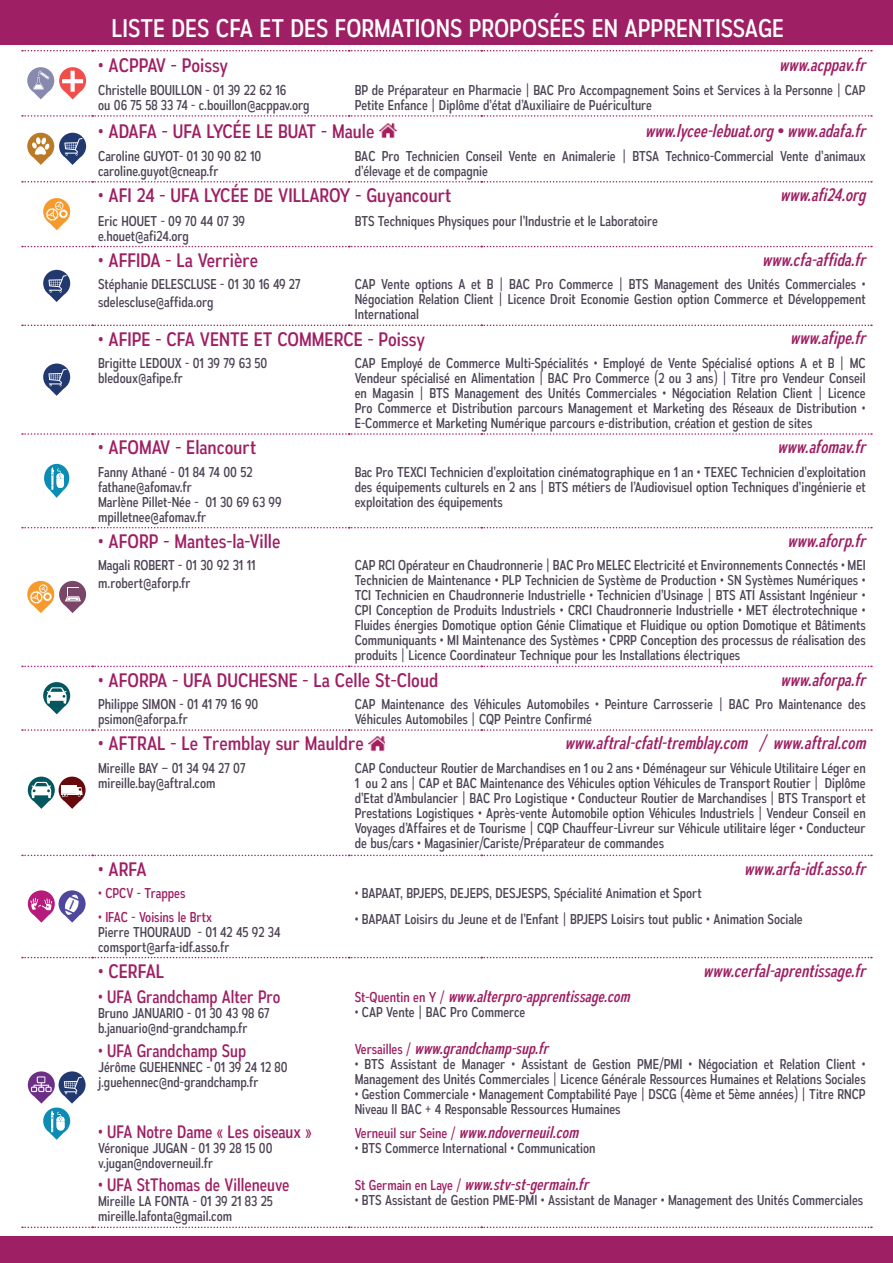
<style>
.page{position:relative;width:893px;height:1263px;background:#fff}
.page>*{position:absolute;margin:0;border:0;box-sizing:border-box;transform-origin:0 0}
.t1{font:25.5px "Autoradiographic Rg";color:#fff}
.t2{font:19.5px "Autoradiographic Rg";color:#9e1f63}
.t3{font:italic 18px "Autoradiographic Rg";color:#9e1f63}
.t4{font:18px "Autoradiographic Rg";color:#9e1f63;scale:.95 1}
.t5{font:italic 16.5px "Autoradiographic Rg";color:#9e1f63}
.t6{font:14.25px/15px "Autoradiographic Rg";color:#4d4355;scale:.95 1}
.t7{font:14.25px "Autoradiographic Rg";color:#9e1f63;scale:.95 1}
.s1{font-family:"Bebas Neue";font-style:normal}
.s2{font-style:normal;font-size:14.25px}
</style>
<div class="page">
<svg style="left:22px;top:115px;width:850px;height:2px"></svg>
<svg style="left:22px;top:181px;width:850px;height:2px"></svg>
<svg style="left:22px;top:246px;width:850px;height:1px"></svg>
<svg style="left:22px;top:325px;width:850px;height:1px"></svg>
<svg style="left:22px;top:433px;width:850px;height:2px"></svg>
<svg style="left:22px;top:527px;width:850px;height:1px"></svg>
<svg style="left:22px;top:666px;width:850px;height:1px"></svg>
<svg style="left:22px;top:729px;width:850px;height:2px"></svg>
<svg style="left:22px;top:855px;width:850px;height:1px"></svg>
<svg style="left:22px;top:50px;width:850px;height:1px"></svg>
<svg style="left:22px;top:957px;width:850px;height:1px"></svg>
<svg style="left:22px;top:1226px;width:850px;height:2px"></svg>
<svg style="left:27px;top:67px;width:59px;height:32px"></svg>
<svg style="left:27px;top:133px;width:59px;height:32px"></svg>
<img style="left:379px;top:123px;width:18px;height:16px">
<svg style="left:43px;top:198px;width:27px;height:32px"></svg>
<svg style="left:43px;top:270px;width:27px;height:32px"></svg>
<svg style="left:43px;top:363px;width:27px;height:33px"></svg>
<svg style="left:44px;top:464px;width:25px;height:34px"></svg>
<svg style="left:27px;top:581px;width:59px;height:32px"></svg>
<svg style="left:43px;top:682px;width:27px;height:32px"></svg>
<svg style="left:28px;top:777px;width:58px;height:32px"></svg>
<img style="left:369px;top:736px;width:16px;height:16px">
<svg style="left:28px;top:890px;width:58px;height:33px"></svg>
<svg style="left:28px;top:1071px;width:58px;height:69px"></svg>
<div style="left:0;top:0;width:893px;height:45px;background:#9e1f63"></div>
<div style="left:0;top:1236px;width:893px;height:27px;background:#9e1f63"></div>
<h1 class="t1" style="left:112px;top:13px;width:616px">Liste des cfa et des formations proposées en apprentissag</h1>
<h1 class="t1" style="left:772px;top:13px;width:13px">e</h1>
<h2 class="t2" style="left:98px;top:54px;width:132px">• ACPPAV - Poissy</h2>
<p class="t3" style="left:779px;top:54px;width:88px">www.acppav.fr</p>
<p class="t6" style="left:98px;top:83px;width:224px">Christelle BOUILLON - 01 39 22 62 16<br>ou 06 75 58 33 74 - c.bouillon@acppav.org</p>
<p class="t6" style="left:355px;top:83px;width:539px">BP de Préparateur en Pharmacie | BAC Pro Accompagnement Soins et Services à la Personne | CAP<br>Petite Enfance | Diplôme d’état d’Auxiliaire de Puériculture</p>
<h2 class="t2" style="left:98px;top:120px;width:278px">• ADAFA - UFA Lycée Le Buat - Maule</h2>
<p class="t3" style="left:645px;top:120px;width:222px">www.lycee-lebuat.org <span class="s1">•</span> www.adafa.fr</p>
<p class="t6" style="left:98px;top:149px;width:173px">Caroline GUYOT- 01 30 90 82 10 caroline.guyot@cneap.fr</p>
<p class="t6" style="left:355px;top:149px;width:539px">BAC Pro Technicien Conseil Vente en Animalerie | BTSA Technico-Commercial Vente d’animaux d’élevage et de compagnie</p>
<h2 class="t2" style="left:98px;top:184px;width:355px">• AFI 24 - UFA Lycée de Villaroy - Guyancourt</h2>
<p class="t3" style="left:780px;top:184px;width:87px">www.afi24.org</p>
<p class="t6" style="left:98px;top:213px;width:156px">Eric HOUET - 09 70 44 07 39 e.houet@afi24.org</p>
<p class="t6" style="left:355px;top:213px;width:321px">BTS Techniques Physiques pour l’Industrie et le Laboratoire</p>
<h2 class="t2" style="left:98px;top:249px;width:161px">• AFFIDA - La Verrière</h2>
<p class="t3" style="left:762px;top:249px;width:105px">www.cfa-affida.fr</p>
<p class="t6" style="left:98px;top:276px;width:215px;line-height:17.7px">Stéphanie DELESCLUSE - 01 30 16 49 27 sdelescluse@affida.org</p>
<p class="t6" style="left:355px;top:277px;width:539px;text-align:justify">CAP Vente options A et B | BAC Pro Commerce | BTS Management des Unités Commerciales • Négociation Relation Client | Licence Droit Economie Gestion option Commerce et Développement International</p>
<h2 class="t2" style="left:98px;top:327px;width:328px">• AFIPE - Cfa vente et commerce - Poissy</h2>
<p class="t3" style="left:790px;top:328px;width:77px">www.afipe.fr</p>
<p class="t6" style="left:98px;top:356px;width:180px">Brigitte LEDOUX - 01 39 79 63 50 bledoux@afipe.fr</p>
<p class="t6" style="left:355px;top:356px;width:539px;text-align:justify">CAP Employé de Commerce Multi-Spécialités • Employé de Vente Spécialisé options A et B | MC Vendeur spécialisé en Alimentation | BAC Pro Commerce (2 ou 3 ans) | Titre pro Vendeur Conseil en Magasin | BTS Management des Unités Commerciales • Négociation Relation Client | Licence Pro Commerce et Distribution parcours Management et Marketing des Réseaux de Distribution • E-Commerce et Marketing Numérique parcours e-distribution, création et gestion de sites</p>
<h2 class="t2" style="left:98px;top:436px;width:160px">• AFOMAV - Elancourt</h2>
<p class="t3" style="left:778px;top:436px;width:90px">www.afomav.fr</p>
<p class="t6" style="left:98px;top:464px;width:194px">Fanny Athané - 01 84 74 00 52 fathane@afomav.fr<br>Marlène Pillet-Née - 01 30 69 63 99 mpilletnee@afomav.fr</p>
<p class="t6" style="left:355px;top:464px;width:539px;text-align:justify">Bac Pro TEXCI Technicien d’exploitation cinématographique en 1 an • TEXEC Technicien d’exploitation des équipements culturels en 2 ans | BTS métiers de l’Audiovisuel option Techniques d’ingénierie et exploitation des équipements</p>
<h2 class="t2" style="left:98px;top:530px;width:184px">• AFORP - Mantes-la-Ville</h2>
<p class="t3" style="left:787px;top:530px;width:80px">www.aforp.fr</p>
<p class="t6" style="left:98px;top:557px;width:167px;line-height:17.7px">Magali ROBERT - 01 30 92 31 11 m.robert@aforp.fr</p>
<p class="t6" style="left:355px;top:558px;width:539px;text-align:justify">CAP RCI Opérateur en Chaudronnerie | BAC Pro MELEC Electricité et Environnements Connectés • MEI Technicien de Maintenance • PLP Technicien de Système de Production • SN Systèmes Numériques • TCI Technicien en Chaudronnerie Industrielle • Technicien d’Usinage | BTS ATI Assistant Ingénieur • CPI Conception de Produits Industriels • CRCI Chaudronnerie Industrielle • MET électrotechnique • Fluides énergies Domotique option Génie Climatique et Fluidique ou option Domotique et Bâtiments Communiquants • MI Maintenance des Systèmes • CPRP Conception des processus de réalisation des produits | Licence Coordinateur Technique pour les Installations électriques</p>
<h2 class="t2" style="left:98px;top:668px;width:342px">• AFORPA - UFA Duchesne - La Celle St-Cloud</h2>
<p class="t3" style="left:781px;top:669px;width:87px">www.aforpa.fr</p>
<p class="t6" style="left:98px;top:697px;width:170px">Philippe SIMON - 01 41 79 16 90 psimon@aforpa.fr</p>
<p class="t6" style="left:355px;top:697px;width:539px">CAP Maintenance des Véhicules Automobiles • Peinture Carrosserie | BAC Pro Maintenance des<br>Véhicules Automobiles | CQP Peintre Confirmé</p>
<h2 class="t2" style="left:98px;top:732px;width:267px">• AFTRAL - Le Tremblay sur Mauldre</h2>
<p class="t3" style="left:565px;top:732px;width:302px">www.aftral-cfatl-tremblay.com / www.aftral.com</p>
<p class="t6" style="left:98px;top:760px;width:157px">Mireille BAY – 01 34 94 27 07 mireille.bay@aftral.com</p>
<p class="t6" style="left:355px;top:760px;width:539px;text-align:justify">CAP Conducteur Routier de Marchandises en 1 ou 2 ans • Déménageur sur Véhicule Utilitaire Léger en 1 ou 2 ans | CAP et BAC Maintenance des Véhicules option Véhicules de Transport Routier | Diplôme d’Etat d’Ambulancier | BAC Pro Logistique • Conducteur Routier de Marchandises | BTS Transport et Prestations Logistiques • Après-vente Automobile option Véhicules Industriels | Vendeur Conseil en Voyages d’Affaires et de Tourisme | CQP Chauffeur-Livreur sur Véhicule utilitaire léger • Conducteur de bus/cars • Magasinier/Cariste/Préparateur de commandes</p>
<h2 class="t2" style="left:98px;top:857px;width:50px">• ARFA</h2>
<p class="t3" style="left:744px;top:858px;width:123px">www.arfa-idf.asso.fr</p>
<p class="t7" style="left:98px;top:885px;width:93px">• CPCV - Trappes</p>
<p class="t7" style="left:98px;top:908px;width:122px">• IFAC - Voisins le Brtx</p>
<p class="t6" style="left:98px;top:924px;width:193px">Pierre THOURAUD - 01 42 45 92 34 comsport@arfa-idf.asso.fr</p>
<p class="t6" style="left:355px;top:886px;width:367px">• BAPAAT, BPJEPS, DEJEPS, DESJESPS, Spécialité Animation et Sport</p>
<p class="t6" style="left:355px;top:912px;width:473px">• BAPAAT Loisirs du Jeune et de l’Enfant | BPJEPS Loisirs tout public • Animation Sociale</p>
<h2 class="t2" style="left:98px;top:960px;width:68px">• CeRFAL</h2>
<p class="t3" style="left:703px;top:960px;width:164px">www.cerfal-aprentissage.fr</p>
<p class="t4" style="left:98px;top:986px;width:194px">• UFA Grandchamp Alter Pro</p>
<p class="t6" style="left:98px;top:1006px;width:182px">Bruno JAN UARIO - 01 30 43 98 67 b.januario@nd-grandchamp.fr</p>
<p class="t4" style="left:98px;top:1040px;width:157px">• UFA Grandchamp Sup</p>
<p class="t6" style="left:98px;top:1059px;width:82px">Jérôme GUEHENNE</p>
<p class="t5" style="left:355px;top:986px;width:277px"><span class="s2">St-Quentin en Y /</span> www.alterpro-apprentissage.com</p>
<p class="t6" style="left:355px;top:1005px;width:181px">• CAP Vente | BAC Pro Commerce</p>
<p class="t5" style="left:355px;top:1038px;width:195px"><span class="s2">Versailles /</span> www.grandchamp-sup.fr</p>
<p class="t6" style="left:355px;top:1056px;width:539px">• BTS Assistant de Manager • Assistant de Gestion PME/PMI • Négociation et Relation Client •<br>Management des Unités Commerciales | Licence Générale Ressources Humaines et Relations Sociales</p>
<p class="t6" style="left:355px;top:1086px;width:539px">• Gestion Commerciale • Management Comptabilité Paye | DSCG (4ème et 5ème années) | Titre RNCP<br>Niveau II BAC + 4 Responsable Ressources Humaines</p>
<p class="t5" style="left:355px;top:1122px;width:225px"><span class="s2">Verneuil sur Seine /</span> www.ndoverneuil.com</p>
<p class="t6" style="left:355px;top:1140px;width:255px">• BTS Commerce International • Communication</p>
<p class="t5" style="left:355px;top:1174px;width:235px"><span class="s2">St Germain en Laye /</span> www.stv-st-germain.fr</p>
<p class="t6" style="left:355px;top:1192px;width:537px">• BTS Assistant de Gestion PME-PMI • Assistant de Manager • Management des Unités Commerciales</p>
<p class="t6" style="left:98px;top:1059px;width:201px;text-indent:98px">C - 01 39 24 12 80 j.guehennec@nd-grandchamp.fr</p>
<p class="t4" style="left:98px;top:1121px;width:226px">• UFA Notre Dame « Les oiseaux »</p>
<p class="t6" style="left:98px;top:1140px;width:80px">Véronique JUGAN</p>
<p class="t6" style="left:98px;top:1140px;width:185px;text-indent:93px">- 01 39 28 15 00 v.jugan@ndoverneuil.fr</p>
<p class="t4" style="left:98px;top:1174px;width:203px">• UFA StThomas de Villeneuve</p>
<p class="t6" style="left:98px;top:1194px;width:185px">Mireille LA FONTA - 01 39 21 83 25 mireille.lafonta@gmail.com</p>
</div>
